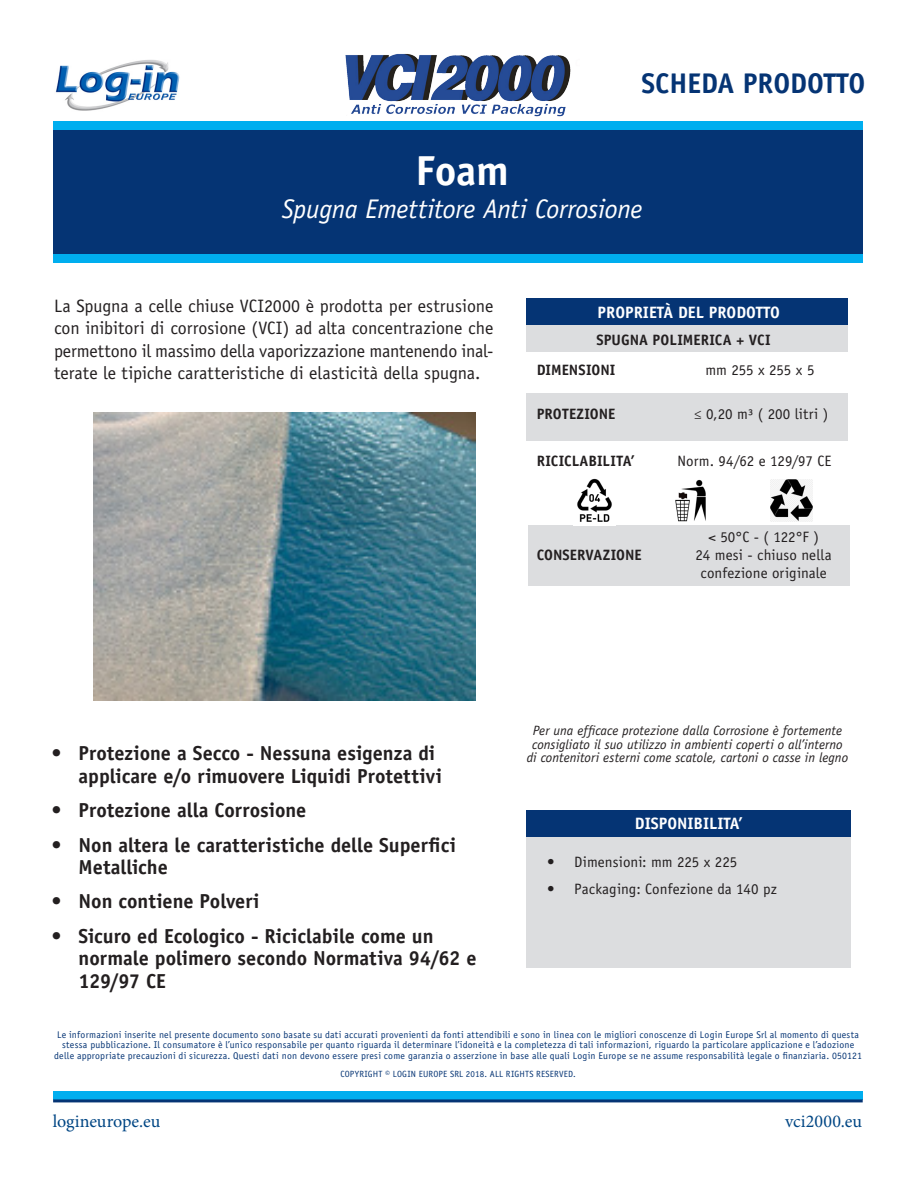
<style>
.page{position:relative;width:918px;height:1188px;background:#fff}
.page>*{position:absolute;margin:0;border:0;box-sizing:border-box;transform-origin:0 0}
.t1{font:700 42px "Officina Sans Std";color:#fff}
.t2{font:700 28.5px "Officina Sans Std";color:#053474}
.t3{font:italic 27px "Officina Sans Std";letter-spacing:-.01em;color:#fff}
.t4{font:700 20.25px/22.5px "Officina Sans Std";color:#231f20}
.t5{font:18px/22.5px "Officina Sans Std";color:#231f20;text-align:justify}
.t6{font:18px "Minion Pro";letter-spacing:-.005em;color:#004684}
.t7{font:700 16.5px "Officina Sans Std";color:#fff}
.t8{font:15px/18px "Officina Sans Std";letter-spacing:.005em;color:#231f20;text-align:center}
.t9{font:700 15px "Officina Sans Std";color:#231f20}
.t10{font:italic 13.5px/13.5px "Officina Sans Std";letter-spacing:.005em;color:#231f20;text-align:center}
.t11{font:9.75px/10.5px "Officina Sans Std";letter-spacing:.025em;color:#053474;text-align:center}
.t12{font:9px "Officina Sans Std";letter-spacing:.02em;color:#053474}
</style>
<div class="page">
<div style="left:53px;top:123px;width:810px;height:139px;background:#053474"></div>
<div style="left:53px;top:254px;width:810px;height:8px;background:#00aeef"></div>
<div style="left:53px;top:1091px;width:810px;height:8px;background:#00aeef"></div>
<hr style="left:53px;top:1099px;width:810px;height:3px;background:#053474">
<div style="left:53px;top:121px;width:810px;height:9px;background:#00aeef"></div>
<img style="left:345px;top:53px;width:226px;height:64px">
<img style="left:55px;top:60px;width:125px;height:51px">
<div style="left:527px;top:325px;width:321px;height:27px;background:#dcdddf"></div>
<div style="left:527px;top:393px;width:321px;height:47px;background:#dcdddf"></div>
<div style="left:527px;top:298px;width:321px;height:28px;background:#053474"></div>
<div style="left:527px;top:837px;width:324px;height:131px;background:#dcdddf"></div>
<div style="left:527px;top:810px;width:324px;height:27px;background:#053474"></div>
<div style="left:528px;top:526px;width:321px;height:60px;background:#dcdddf"></div>
<img style="left:94px;top:413px;width:382px;height:287px">
<img style="left:577px;top:478px;width:35px;height:44px">
<img style="left:675px;top:479px;width:31px;height:43px">
<img style="left:770px;top:479px;width:43px;height:43px">
<h2 class="t2" style="left:641px;top:65px;width:225px">SCHEDA PRODOTTO</h2>
<p class="t1" style="left:416px;top:144px;width:95px">Foam</p>
<p class="t3" style="left:282px;top:193px;width:362px">Spugna Emettitore Anti Corrosione</p>
<p class="t5" style="left:54px;top:294px;width:441px">La Spugna a celle chiuse VCI2000 è prodotta per estrusione con inibitori di corrosione (VCI) ad alta concentrazione che permettono il massimo della vaporizzazione mantenendo inal&shy;terate le tipiche caratteristiche di elasticità della spugna.</p>
<p class="t7" style="left:598px;top:302px;width:184px">PROPRIETÀ DEL PRODOTTO</p>
<p class="t9" style="left:596px;top:330px;width:176px">SPUGNA POLIMERICA + VCI</p>
<p class="t9" style="left:537px;top:360px;width:80px">DIMENSIONI</p>
<p class="t8" style="left:705px;top:361px;width:111px">mm 255 x 255 x 5</p>
<p class="t8" style="left:694px;top:405px;width:136px">≤ 0,20 m³ ( 200 litri )</p>
<p class="t9" style="left:537px;top:405px;width:80px">PROTEZIONE</p>
<p class="t9" style="left:537px;top:452px;width:99px">RICICLABILITA’</p>
<p class="t9" style="left:537px;top:545px;width:106px">CONSERVAZIONE</p>
<p class="t8" style="left:678px;top:452px;width:155px">Norm. 94/62 e 129/97 CE</p>
<p class="t8" style="left:708px;top:528px;width:112px">&lt; 50°C - ( 122°F )</p>
<p class="t8" style="left:696px;top:546px;width:138px">24 mesi - chiuso nella confezione originale</p>
<p class="t4" style="left:79px;top:742px;width:365px;text-indent:-27px">• Protezione a Secco - Nessuna esigenza di applicare e/o rimuovere Liquidi Protettivi</p>
<p class="t4" style="left:52px;top:799px;width:256px">• Protezione alla Corrosione</p>
<p class="t4" style="left:79px;top:833px;width:379px;text-indent:-27px">• Non altera le caratteristiche delle Superfici<br>Metalliche</p>
<p class="t4" style="left:52px;top:890px;width:210px">• Non contiene Polveri</p>
<p class="t4" style="left:79px;top:924px;width:399px;text-indent:-27px">• Sicuro ed Ecologico - Riciclabile come un normale polimero secondo Normativa 94/62 e<br>129/97 CE</p>
<p class="t10" style="left:527px;top:724px;width:323px">Per una efficace protezione dalla Corrosione è fortemente consigliato il suo utilizzo in ambienti coperti o all’interno di contenitori esterni come scatole, cartoni o casse in legno</p>
<p class="t7" style="left:635px;top:814px;width:109px">DISPONIBILITA’</p>
<p class="t8" style="left:547px;top:853px;width:191px">• Dimensioni: mm 225 x 225</p>
<p class="t8" style="left:547px;top:880px;width:231px">• Packaging: Confezione da 140 pz</p>
<p class="t11" style="left:54px;top:1029px;width:809px">Le informazioni inserite nel presente documento sono basate su dati accurati provenienti da fonti attendibili e sono in linea con le migliori conoscenze di Login Europe Srl al momento di questa stessa pubblicazione. Il consumatore è l’unico responsabile per quanto riguarda il determinare l’idoneità e la completezza di tali informazioni, riguardo la particolare applicazione e l’adozione delle appropriate precauzioni di sicurezza. Questi dati non devono essere presi come garanzia o asserzione in base alle quali Login Europe se ne assume responsabilità legale o finanziaria. 050121</p>
<p class="t12" style="left:340px;top:1068px;width:237px">COPYRIGHT © LOGIN EUROPE SRL 2018. ALL RIGHTS RESERVED.</p>
<h3 class="t6" style="left:785px;top:1109px;width:78px">vci2000.eu</h3>
<h3 class="t6" style="left:53px;top:1109px;width:109px">logineurope.eu</h3>
</div>
